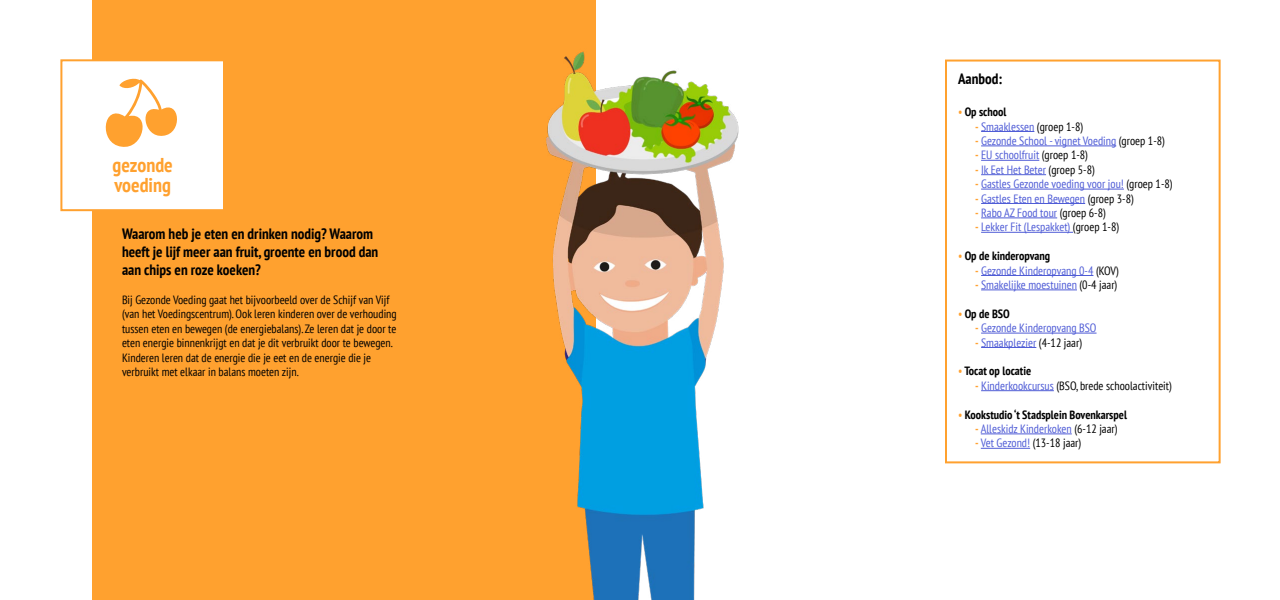
<style>
.page{position:relative;width:1280px;height:600px;background:#fff}
.page>*{position:absolute;margin:0;border:0;box-sizing:border-box;transform-origin:0 0}
.t1{font:700 condensed 20px/20px "PT Sans";color:#ffa12f}
.t2{font:700 condensed 15px/18px "PT Sans";color:#000}
.t3{font:condensed 12px/14.4px "PT Sans";color:#000}
.t4{font:condensed 12px "PT Sans";color:#4f5cd6}
.t5{font:700 condensed 12px "PT Sans";color:#000}
.s1{font-weight:400;color:#ffa12f}
.s2{font-weight:700;color:#ffa12f}
.s3{color:#000}
.s4{color:#4f5cd6}
</style>
<div class="page">
<div style="left:92px;top:0;width:504px;height:600px;background:#ffa12f"></div>
<img style="left:546px;top:51px;width:193px;height:549px">
<div style="left:60px;top:59px;width:165px;height:152px;background:#fff;border:2px solid #ffa12f"></div>
<svg style="left:105px;top:78px;width:72px;height:69px"></svg>
<div style="left:945px;top:60px;width:276px;height:403px;background:#fff;border:2px solid #ffa12f"></div>
<hr style="left:981px;top:131px;width:53px;height:1px;background:#4f5cd6">
<hr style="left:981px;top:146px;width:135px;height:1px;background:#4f5cd6">
<hr style="left:981px;top:160px;width:58px;height:1px;background:#4f5cd6">
<hr style="left:981px;top:174px;width:65px;height:1px;background:#4f5cd6">
<hr style="left:981px;top:189px;width:143px;height:1px;background:#4f5cd6">
<hr style="left:981px;top:203px;width:104px;height:1px;background:#4f5cd6">
<hr style="left:981px;top:218px;width:76px;height:1px;background:#4f5cd6">
<hr style="left:981px;top:232px;width:92px;height:1px;background:#4f5cd6">
<hr style="left:981px;top:275px;width:112px;height:1px;background:#4f5cd6">
<hr style="left:981px;top:290px;width:96px;height:1px;background:#4f5cd6">
<hr style="left:981px;top:333px;width:116px;height:1px;background:#4f5cd6">
<hr style="left:981px;top:347px;width:55px;height:1px;background:#4f5cd6">
<hr style="left:981px;top:390px;width:73px;height:1px;background:#4f5cd6">
<hr style="left:981px;top:434px;width:91px;height:1px;background:#4f5cd6">
<hr style="left:981px;top:448px;width:49px;height:1px;background:#4f5cd6">
<h1 class="t1" style="left:113px;top:155px;width:62px">gezonde voeding</h1>
<p class="t2" style="left:122px;top:225px;width:258px">Waarom heb je eten en drinken nodig? Waarom heeft je lijf meer aan fruit, groente en brood dan aan chips en roze koeken?</p>
<p class="t3" style="left:122px;top:292px;width:276px">Bij Gezonde Voeding gaat het bijvoorbeeld over de Schijf van Vijf (van het Voedingscentrum). Ook leren kinderen over de verhouding tussen eten en bewegen (de energiebalans). Ze leren dat je door te eten energie binnenkrijgt en dat je dit verbruikt door te bewegen.<br>Kinderen leren dat de energie die je eet en de energie die je verbruikt met elkaar in balans moeten zijn.</p>
<p class="t2" style="left:958px;top:69px;width:46px">Aanbod:</p>
<p class="t5" style="left:958px;top:104px;width:50px"><span class="s1">•</span> Op school</p>
<p class="t4" style="left:975px;top:119px;width:110px"><span class="s2">-</span> Smaaklessen <span class="s3">(groep 1-8)</span></p>
<p class="t4" style="left:975px;top:133px;width:192px"><span class="s2">-</span> Gezonde School - vignet Voeding <span class="s3">(groep 1-8)</span></p>
<p class="t4" style="left:975px;top:147px;width:115px"><span class="s2">-</span> EU schoolfruit <span class="s3">(groep 1-8)</span></p>
<p class="t4" style="left:975px;top:162px;width:121px"><span class="s2">-</span> Ik Eet Het Beter <span class="s3">(groep 5-8)</span></p>
<p class="t4" style="left:975px;top:176px;width:199px"><span class="s2">-</span> Gastles Gezonde voeding voor jou! <span class="s3">(groep 1-8)</span></p>
<p class="t4" style="left:975px;top:191px;width:160px"><span class="s2">-</span> Gastles Eten en Bewegen <span class="s3">(groep 3-8)</span></p>
<p class="t4" style="left:975px;top:205px;width:133px"><span class="s2">-</span> Rabo AZ Food tour <span class="s3">(groep 6-8)</span></p>
<p class="t4" style="left:975px;top:219px;width:146px"><span class="s2">-</span> Lekker Fit (Lespakket) <span class="s3">(groep 1-8)</span></p>
<p class="t5" style="left:958px;top:248px;width:94px"><span class="s1">•</span> Op de kinderopvang</p>
<p class="t4" style="left:975px;top:263px;width:145px"><span class="s2">-</span> Gezonde Kinderopvang 0-4 <span class="s3">(KOV)</span></p>
<p class="t4" style="left:975px;top:277px;width:144px"><span class="s2">-</span> Smakelijke moestuinen <span class="s3">(0-4 jaar)</span></p>
<p class="t5" style="left:958px;top:306px;width:53px"><span class="s1">•</span> Op de BSO</p>
<p class="t4" style="left:975px;top:320px;width:123px"><span class="s2">-</span> Gezonde Kinderopvang BSO</p>
<p class="t4" style="left:975px;top:335px;width:109px"><span class="s2">-</span> Smaakplezier <span class="s3">(4-12 jaar)</span></p>
<p class="t5" style="left:958px;top:363px;width:75px"><span class="s1">•</span> Tocat op locatie</p>
<p class="t3" style="left:975px;top:378px;width:199px"><span class="s2">-</span> <span class="s4">Kinderkookcursus</span> (BSO, brede schoolactiviteit)</p>
<p class="t5" style="left:958px;top:406px;width:170px"><span class="s1">•</span> Kookstudio ‘t Stadsplein Bovenkarspel</p>
<p class="t4" style="left:975px;top:421px;width:144px"><span class="s2">-</span> Alleskidz Kinderkoken <span class="s3">(6-12 jaar)</span></p>
<p class="t3" style="left:975px;top:436px;width:108px"><span class="s2">-</span> <span class="s4">Vet Gezond!</span> (13-18 jaar)</p>
</div>
